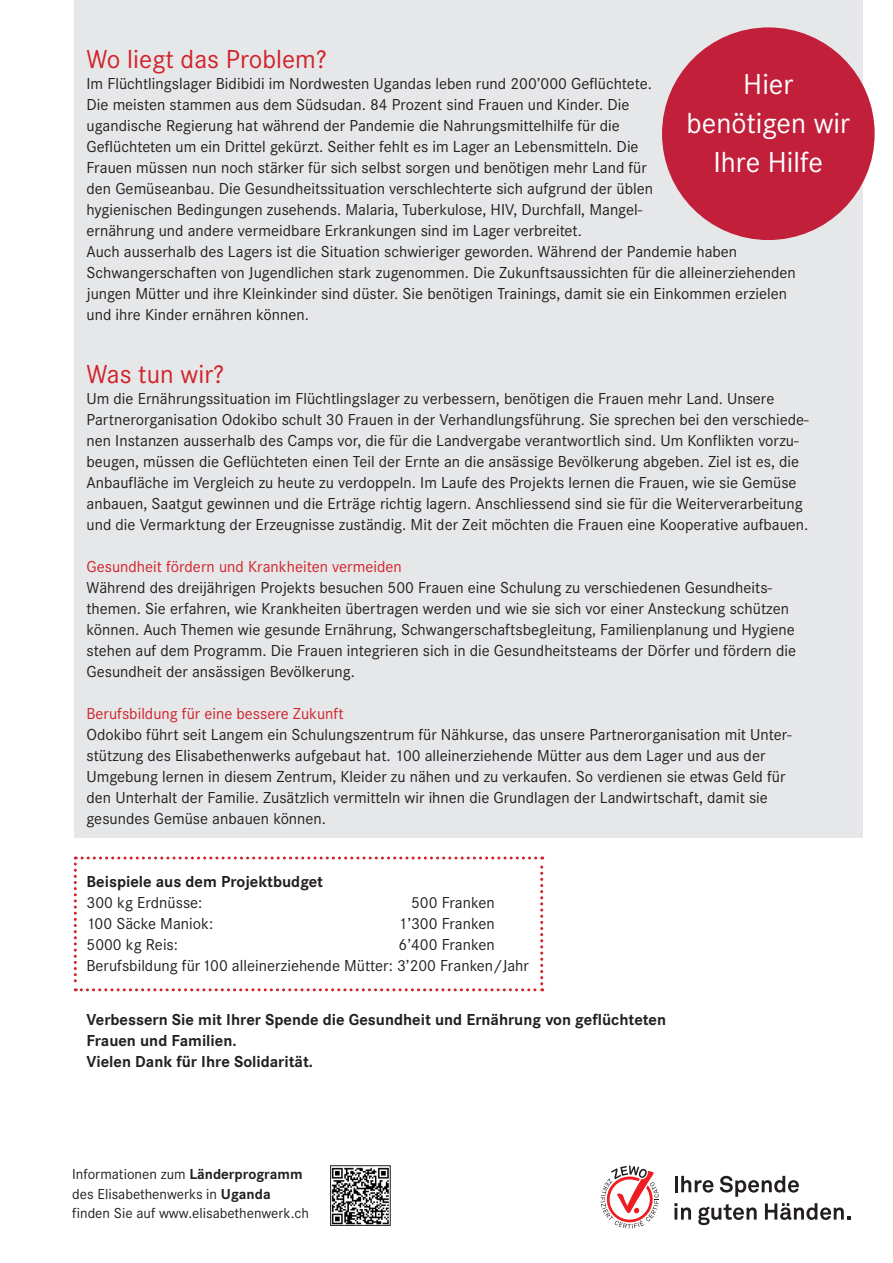
<style>
.page{position:relative;width:893px;height:1263px;background:#fff}
.page>*{position:absolute;margin:0;border:0;box-sizing:border-box;transform-origin:0 0}
.t1{font:30px/39px "Corporate S";color:#fff;text-align:center}
.t2{font:27px "Corporate S";color:#d1232a}
.t3{font:16.5px/21px "Corporate S";color:#231f20}
.t4{font:700 16.5px/21px "Corporate S";color:#231f20}
.t5{font:16.5px "Corporate S";color:#d1232a}
.t6{font:15px/19.5px "Corporate S";color:#231f20}
.s1{font-weight:700}
</style>
<div class="page">
<div style="left:74px;top:0;width:789px;height:838px;background:#e6e7e9"></div>
<svg style="left:74px;top:856px;width:469px;height:135px"></svg>
<img style="left:332px;top:1167px;width:56px;height:56px">
<div style="left:330px;top:1165px;width:60px;height:60px;border:1px solid #231f20"></div>
<div style="left:663px;top:28px;width:211px;height:211px;background:#c11f3a;border-radius:50%"></div>
<svg style="left:601px;top:1166px;width:58px;height:62px"></svg>
<hr style="left:675px;top:1176px;width:3px;height:16px;background:#231f20">
<svg style="left:681px;top:1176px;width:33px;height:17px"></svg>
<svg style="left:720px;top:1176px;width:79px;height:21px"></svg>
<svg style="left:674px;top:1203px;width:17px;height:16px"></svg>
<svg style="left:698px;top:1204px;width:59px;height:21px"></svg>
<svg style="left:765px;top:1203px;width:85px;height:17px"></svg>
<h2 class="t2" style="left:87px;top:43px;width:242px">Wo liegt das Problem?</h2>
<p class="t3" style="left:87px;top:73px;width:711px">Im Flüchtlingslager Bidibidi im Nordwesten Ugandas leben rund 200’000 Geflüchtete.<br>Die meisten stammen aus dem Südsudan. 84 Prozent sind Frauen und Kinder. Die<br>ugandische Regierung hat während der Pandemie die Nahrungsmittelhilfe für die<br>Geflüchteten um ein Drittel gekürzt. Seither fehlt es im Lager an Lebensmitteln. Die<br>Frauen müssen nun noch stärker für sich selbst sorgen und benötigen mehr Land für<br>den Gemüseanbau. Die Gesundheitssituation verschlechterte sich aufgrund der üblen<br>hygienischen Bedingungen zusehends. Malaria, Tuberkulose, HIV, Durchfall, Mangel-<br>ernährung und andere vermeidbare Erkrankungen sind im Lager verbreitet.<br>Auch ausserhalb des Lagers ist die Situation schwieriger geworden. Während der Pandemie haben Schwangerschaften von Jugendlichen stark zugenommen. Die Zukunftsaussichten für die alleinerziehenden jungen Mütter und ihre Kleinkinder sind düster. Sie benötigen Trainings, damit sie ein Einkommen erzielen und ihre Kinder ernähren können.</p>
<h1 class="t1" style="left:687px;top:65px;width:165px">Hier benötigen wir<br>Ihre Hilfe</h1>
<h2 class="t2" style="left:87px;top:358px;width:139px">Was tun wir?</h2>
<p class="t3" style="left:87px;top:388px;width:724px">Um die Ernährungssituation im Flüchtlingslager zu verbessern, benötigen die Frauen mehr Land. Unsere Partnerorganisation Odokibo schult 30 Frauen in der Verhandlungsführung. Sie sprechen bei den verschiede&shy;nen Instanzen ausserhalb des Camps vor, die für die Landvergabe verantwortlich sind. Um Konflikten vorzu&shy;beugen, müssen die Geflüchteten einen Teil der Ernte an die ansässige Bevölkerung abgeben. Ziel ist es, die Anbaufläche im Vergleich zu heute zu verdoppeln. Im Laufe des Projekts lernen die Frauen, wie sie Gemüse anbauen, Saatgut gewinnen und die Erträge richtig lagern. Anschliessend sind sie für die Weiterverarbeitung und die Vermarktung der Erzeugnisse zuständig. Mit der Zeit möchten die Frauen eine Kooperative aufbauen.</p>
<p class="t5" style="left:87px;top:557px;width:317px">Gesundheit fördern und Krankheiten vermeiden</p>
<p class="t3" style="left:87px;top:577px;width:711px">Während des dreijährigen Projekts besuchen 500 Frauen eine Schulung zu verschiedenen Gesundheits&shy;themen. Sie erfahren, wie Krankheiten übertragen werden und wie sie sich vor einer Ansteckung schützen können. Auch Themen wie gesunde Ernährung, Schwangerschaftsbegleitung, Familienplanung und Hygiene stehen auf dem Programm. Die Frauen integrieren sich in die Gesundheitsteams der Dörfer und fördern die Gesundheit der ansässigen Bevölkerung.</p>
<p class="t5" style="left:87px;top:704px;width:259px">Berufsbildung für eine bessere Zukunft</p>
<p class="t3" style="left:87px;top:724px;width:706px">Odokibo führt seit Langem ein Schulungszentrum für Nähkurse, das unsere Partnerorganisation mit Unter&shy;stützung des Elisabethenwerks aufgebaut hat. 100 alleinerziehende Mütter aus dem Lager und aus der Umgebung lernen in diesem Zentrum, Kleider zu nähen und zu verkaufen. So verdienen sie etwas Geld für den Unterhalt der Familie. Zusätzlich vermitteln wir ihnen die Grundlagen der Landwirtschaft, damit sie gesundes Gemüse anbauen können.</p>
<p class="t4" style="left:87px;top:871px;width:238px">Beispiele aus dem Projektbudget</p>
<p class="t3" style="left:87px;top:892px;width:117px">300 kg Erdnüsse:</p>
<p class="t3" style="left:411px;top:892px;width:85px">500 Franken</p>
<p class="t3" style="left:87px;top:913px;width:128px">100 Säcke Maniok:</p>
<p class="t3" style="left:399px;top:913px;width:98px">1’300 Franken</p>
<p class="t3" style="left:87px;top:934px;width:93px">5000 kg Reis:</p>
<p class="t3" style="left:87px;top:934px;width:444px;text-indent:312px">6’400 Franken<br>Berufsbildung für 100 alleinerziehende Mütter: 3’200 Franken/Jahr</p>
<p class="t4" style="left:87px;top:1009px;width:581px">Verbessern Sie mit Ihrer Spende die Gesundheit und Ernährung von geflüchteten<br>Frauen und Familien.<br>Vielen Dank für Ihre Solidarität.</p>
<p class="t6" style="left:72px;top:1164px;width:238px">Informationen zum <span class="s1">Länderprogramm </span>des Elisabethenwerks in <span class="s1">Uganda </span>finden Sie auf www.elisabethenwerk.ch</p>
</div>
